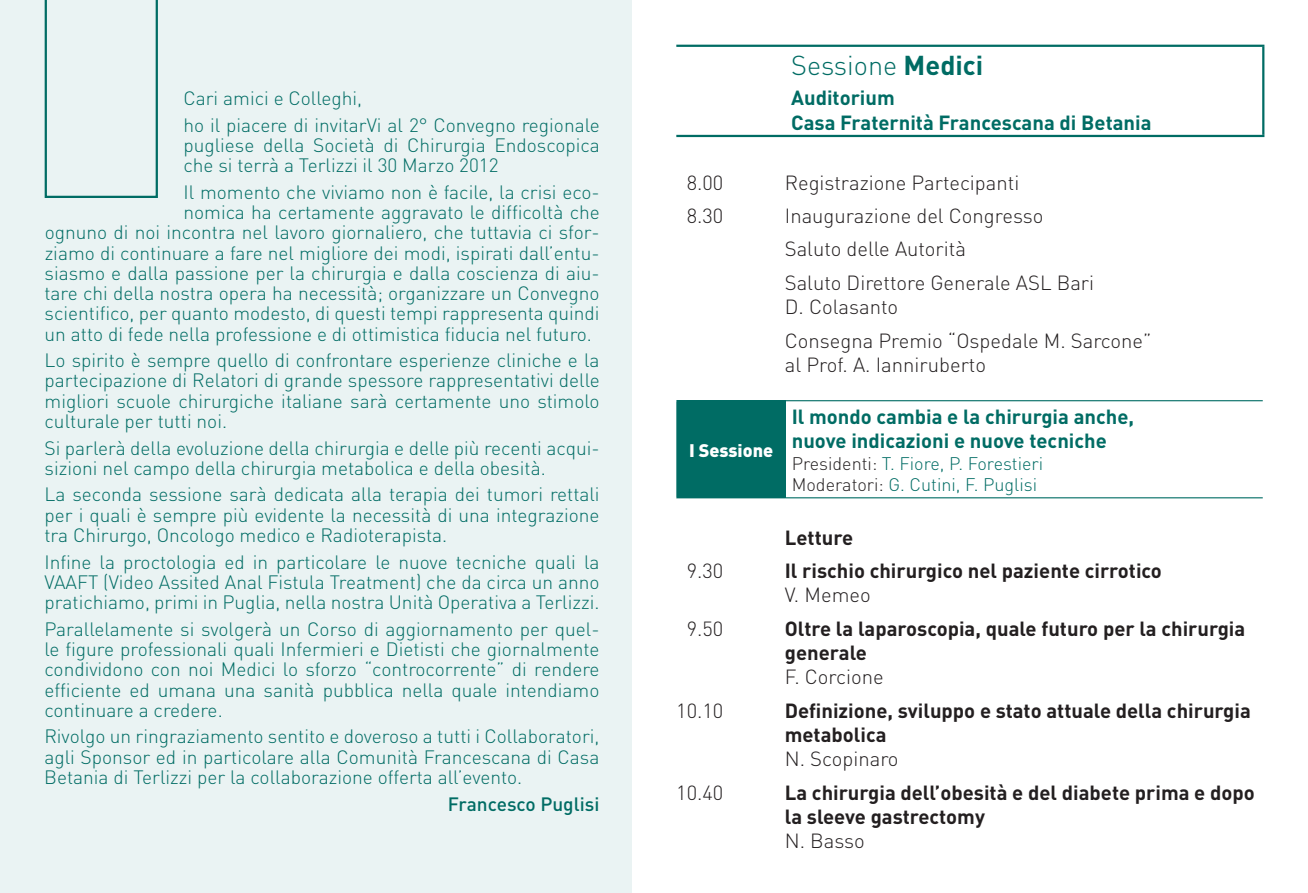
<style>
.page{position:relative;width:1308px;height:893px;background:#fff}
.page>*{position:absolute;margin:0;border:0;box-sizing:border-box;transform-origin:0 0}
.t1{font:300 27px "DIN";color:#006c64}
.t2{font:300 20.25px/33.5px "DIN";color:#231f20}
.t3{font:700 20.25px/24.3px "DIN";color:#231f20}
.t4{font:700 20.25px/24.3px "DIN";color:#006c64}
.t5{font:300 19.12px/20.2px "DIN";color:#006c64;text-align:justify}
.t6{font:500 19.12px "DIN";color:#006c64}
.t7{font:300 18px/21.6px "DIN";color:#006c64}
.t8{font:900 18px "DIN";color:#fff}
.s1{font-weight:700}
.s2{color:#231f20}
</style>
<div class="page">
<div style="left:0;top:0;width:631px;height:893px;background:#eaf3f3"></div>
<hr style="left:676px;top:45px;width:588px;height:2px;background:#006c64">
<hr style="left:1262px;top:47px;width:2px;height:88px;background:#006c64">
<hr style="left:676px;top:135px;width:588px;height:2px;background:#006c64">
<div style="left:677px;top:401px;width:108px;height:97px;background:#006c64"></div>
<hr style="left:785px;top:400px;width:477px;height:1px;background:#006c64">
<hr style="left:785px;top:497px;width:477px;height:1px;background:#006c64">
<hr style="left:676px;top:400px;width:109px;height:1px;background:#006c64">
<hr style="left:676px;top:401px;width:1px;height:96px;background:#006c64">
<hr style="left:784px;top:401px;width:2px;height:96px;background:#006c64">
<hr style="left:676px;top:497px;width:109px;height:1px;background:#006c64">
<svg style="left:45px;top:0;width:113px;height:198px"></svg>
<p class="t5" style="left:183px;top:85px;width:418px;line-height:26.6px">Cari amici e Colleghi,<br>ho il piacere di invitarVi al 2° Convegno regionale</p>
<p class="t5" style="left:183px;top:135px;width:418px">pugliese della Società di Chirurgia Endoscopica che si terrà a Terlizzi il 30 Marzo 2012</p>
<p class="t5" style="left:183px;top:182px;width:418px">Il momento che viviamo non è facile, la crisi eco-</p>
<p class="t5" style="left:183px;top:202px;width:418px">nomica ha certamente aggravato le difficoltà che</p>
<p class="t5" style="left:45px;top:222px;width:556px">ognuno di noi incontra nel lavoro giornaliero, che tuttavia ci sfor-</p>
<p class="t5" style="left:45px;top:242px;width:556px">ziamo di continuare a fare nel migliore dei modi, ispirati dall’entu-</p>
<p class="t5" style="left:45px;top:263px;width:556px">siasmo e dalla passione per la chirurgia e dalla coscienza di aiu-</p>
<p class="t5" style="left:45px;top:283px;width:556px">tare chi della nostra opera ha necessità; organizzare un Convegno</p>
<p class="t5" style="left:45px;top:303px;width:556px">scientifico, per quanto modesto, di questi tempi rappresenta quindi</p>
<p class="t5" style="left:45px;top:323px;width:549px">un atto di fede nella professione e di ottimistica fiducia nel futuro.</p>
<p class="t5" style="left:45px;top:350px;width:556px">Lo spirito è sempre quello di confrontare esperienze cliniche e la partecipazione di Relatori di grande spessore rappresentativi delle migliori scuole chirurgiche italiane sarà certamente uno stimolo culturale per tutti noi.</p>
<p class="t5" style="left:45px;top:437px;width:556px">Si parlerà della evoluzione della chirurgia e delle più recenti acqui&shy;sizioni nel campo della chirurgia metabolica e della obesità.</p>
<p class="t5" style="left:44px;top:484px;width:556px">La seconda sessione sarà dedicata alla terapia dei tumori rettali per i quali è sempre più evidente la necessità di una integrazione tra Chirurgo, Oncologo medico e Radioterapista.</p>
<p class="t5" style="left:44px;top:551px;width:556px">Infine la proctologia ed in particolare le nuove tecniche quali la VAAFT (Video Assited Anal Fistula Treatment) che da circa un anno pratichiamo, primi in Puglia, nella nostra Unità Operativa a Terlizzi.</p>
<p class="t5" style="left:44px;top:619px;width:556px">Parallelamente si svolgerà un Corso di aggiornamento per quel&shy;le figure professionali quali Infermieri e Dietisti che giornalmente condividono con noi Medici lo sforzo “controcorrente” di rendere efficiente ed umana una sanità pubblica nella quale intendiamo continuare a credere.</p>
<p class="t5" style="left:44px;top:726px;width:556px">Rivolgo un ringraziamento sentito e doveroso a tutti i Collaboratori, agli Sponsor ed in particolare alla Comunità Francescana di Casa Betania di Terlizzi per la collaborazione offerta all’evento.</p>
<p class="t6" style="left:448px;top:791px;width:153px">Francesco Puglisi</p>
<h1 class="t1" style="left:791px;top:48px;width:194px">Sessione <span class="s1">Medici</span></h1>
<p class="t4" style="left:791px;top:85px;width:362px">Auditorium<br>Casa Fraternità Francescana di Betania</p>
<p class="t2" style="left:686px;top:165px;width:38px">8.00</p>
<p class="t2" style="left:784px;top:165px;width:236px">Registrazione Partecipanti</p>
<p class="t2" style="left:686px;top:199px;width:38px">8.30</p>
<p class="t2" style="left:784px;top:199px;width:311px">Inaugurazione del Congresso<br>Saluto delle Autorità<br>Saluto Direttore Generale ASL Bari</p>
<p class="t2" style="left:784px;top:290px;width:368px">D. Colasanto<br>Consegna Premio “Ospedale M. Sarcone”</p>
<p class="t2" style="left:784px;top:348px;width:203px">al Prof. A. Ianniruberto</p>
<p class="t8" style="left:689px;top:438px;width:86px">I Sessione</p>
<p class="t4" style="left:791px;top:404px;width:344px">Il mondo cambia e la chirurgia anche, nuove indicazioni e nuove tecniche</p>
<p class="t7" style="left:791px;top:452px;width:253px"><span class="s2">Presidenti:</span> T. Fiore, P. Forestieri<br><span class="s2">Moderatori:</span> G. Cutini, F. Puglisi</p>
<p class="t3" style="left:784px;top:524px;width:70px">Letture</p>
<p class="t2" style="left:686px;top:554px;width:38px">9.30</p>
<p class="t3" style="left:784px;top:558px;width:379px">Il rischio chirurgico nel paziente cirrotico</p>
<p class="t2" style="left:784px;top:578px;width:87px">V. Memeo</p>
<p class="t2" style="left:686px;top:611px;width:38px">9.50</p>
<p class="t3" style="left:784px;top:615px;width:462px">Oltre la laparoscopia, quale futuro per la chirurgia generale</p>
<p class="t2" style="left:784px;top:660px;width:100px">F. Corcione</p>
<p class="t2" style="left:676px;top:693px;width:48px">10.10</p>
<p class="t3" style="left:784px;top:697px;width:467px">Definizione, sviluppo e stato attuale della chirurgia metabolica</p>
<p class="t2" style="left:784px;top:742px;width:115px">N. Scopinaro</p>
<p class="t2" style="left:676px;top:775px;width:48px">10.40</p>
<p class="t3" style="left:784px;top:779px;width:471px">La chirurgia dell’obesità e del diabete prima e dopo la sleeve gastrectomy</p>
<p class="t2" style="left:784px;top:824px;width:81px">N. Basso</p>
</div>
